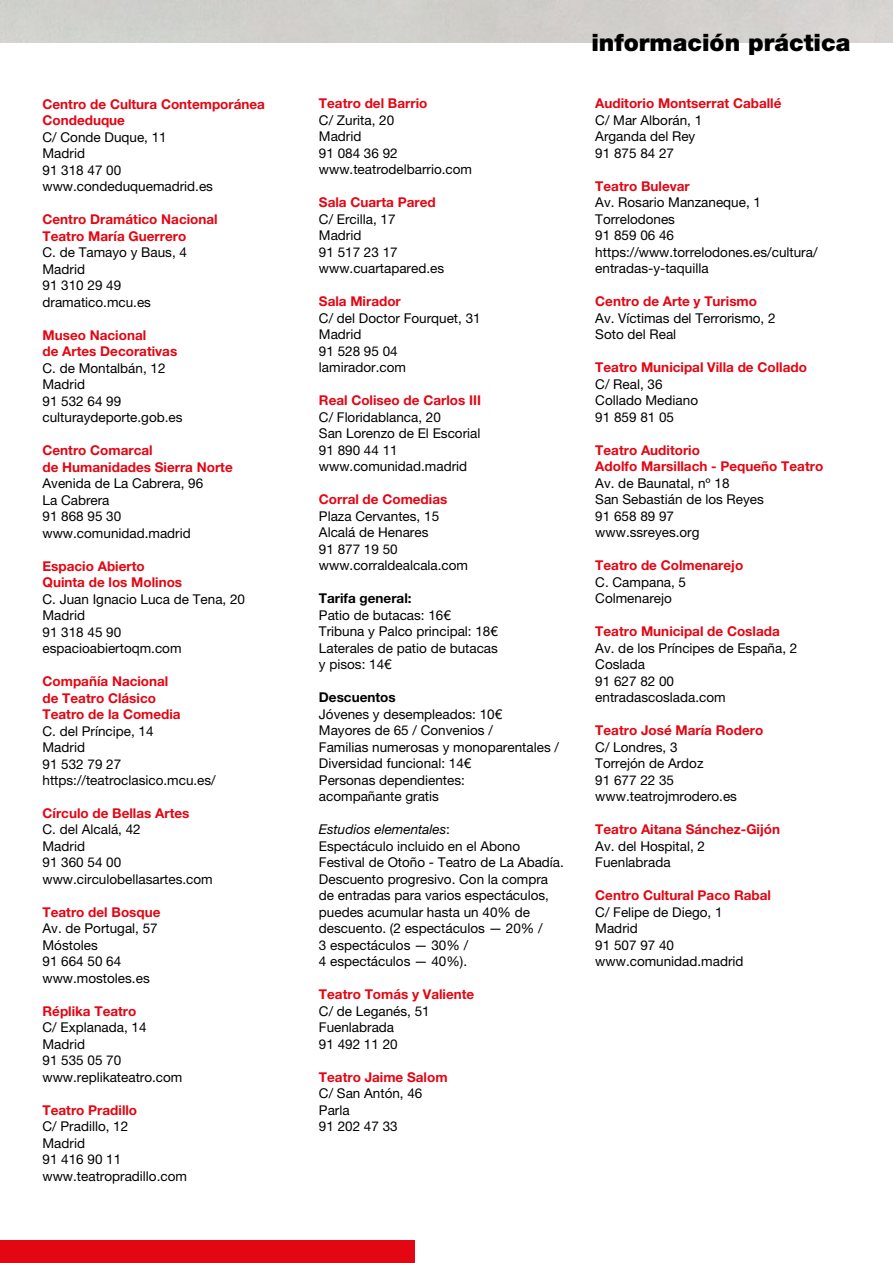
<style>
.page{position:relative;width:893px;height:1263px;background:#fff}
.page>*{position:absolute;margin:0;border:0;box-sizing:border-box;transform-origin:0 0}
.t1{font:900 24px "Helvetica Neue LT Pro";color:#000}
.t2{font:13.5px/16.5px "Helvetica Neue LT Pro";color:#000}
.t3{font:700 13.5px/16.5px "Helvetica Neue LT Pro";color:#e30613}
.t4{font:700 13.5px "Helvetica Neue LT Pro";color:#000}
.s1{font-style:italic}
</style>
<div class="page">
<div style="left:0;top:1241px;width:415px;height:22px;background:#e30613"></div>
<p class="t3" style="left:43px;top:95px;width:224px">Centro de Cultura Contemporánea<br>Condeduque</p>
<p class="t2" style="left:43px;top:128px;width:172px">C/ Conde Duque, 11<br>Madrid<br>91 318 47 00 www.condeduquemadrid.es</p>
<p class="t3" style="left:43px;top:211px;width:177px">Centro Dramático Nacional<br>Teatro María Guerrero</p>
<p class="t2" style="left:43px;top:244px;width:146px">C. de Tamayo y Baus, 4<br>Madrid<br>91 310 29 49 dramatico.mcu.es</p>
<p class="t3" style="left:43px;top:326px;width:136px">Museo Nacional<br>de Artes Decorativas</p>
<p class="t2" style="left:43px;top:359px;width:142px">C. de Montalbán, 12<br>Madrid<br>91 532 64 99 culturaydeporte.gob.es</p>
<p class="t3" style="left:43px;top:442px;width:192px">Centro Comarcal<br>de Humanidades Sierra Norte</p>
<p class="t2" style="left:43px;top:475px;width:162px">Avenida de La Cabrera, 96<br>La Cabrera<br>91 868 95 30 www.comunidad.madrid</p>
<p class="t3" style="left:43px;top:557px;width:141px">Espacio Abierto<br>Quinta de los Molinos</p>
<p class="t2" style="left:43px;top:590px;width:204px">C. Juan Ignacio Luca de Tena, 20<br>Madrid<br>91 318 45 90 espacioabiertoqm.com</p>
<p class="t3" style="left:43px;top:673px;width:140px">Compañía Nacional de Teatro Clásico<br>Teatro de la Comedia</p>
<p class="t2" style="left:43px;top:722px;width:175px">C. del Príncipe, 14<br>Madrid<br>91 532 79 27 https://teatroclasico.mcu.es/</p>
<p class="t3" style="left:43px;top:805px;width:148px">Círculo de Bellas Artes</p>
<p class="t2" style="left:43px;top:821px;width:172px">C. del Alcalá, 42<br>Madrid<br>91 360 54 00 www.circulobellasartes.com</p>
<p class="t3" style="left:43px;top:904px;width:119px">Teatro del Bosque</p>
<p class="t2" style="left:43px;top:920px;width:117px">Av. de Portugal, 57<br>Móstoles<br>91 664 50 64 www.mostoles.es</p>
<p class="t3" style="left:43px;top:1002px;width:95px">Réplika Teatro</p>
<p class="t2" style="left:43px;top:1019px;width:141px">C/ Explanada, 14<br>Madrid<br>91 535 05 70 www.replikateatro.com</p>
<p class="t3" style="left:43px;top:1101px;width:96px">Teatro Pradillo</p>
<p class="t2" style="left:43px;top:1118px;width:146px">C/ Pradillo, 12<br>Madrid<br>91 416 90 11 www.teatropradillo.com</p>
<p class="t3" style="left:319px;top:95px;width:110px">Teatro del Barrio</p>
<p class="t2" style="left:319px;top:112px;width:155px">C/ Zurita, 20<br>Madrid<br>91 084 36 92 www.teatrodelbarrio.com</p>
<p class="t3" style="left:319px;top:194px;width:118px">Sala Cuarta Pared</p>
<p class="t2" style="left:319px;top:211px;width:127px">C/ Ercilla, 17<br>Madrid<br>91 517 23 17 www.cuartapared.es</p>
<p class="t3" style="left:319px;top:293px;width:83px">Sala Mirador</p>
<p class="t2" style="left:319px;top:310px;width:163px">C/ del Doctor Fourquet, 31<br>Madrid<br>91 528 95 04 lamirador.com</p>
<p class="t3" style="left:319px;top:392px;width:164px">Real Coliseo de Carlos III</p>
<p class="t2" style="left:319px;top:409px;width:163px">C/ Floridablanca, 20<br>San Lorenzo de El Escorial<br>91 890 44 11 www.comunidad.madrid</p>
<p class="t3" style="left:319px;top:491px;width:130px">Corral de Comedias</p>
<p class="t2" style="left:319px;top:508px;width:151px">Plaza Cervantes, 15<br>Alcalá de Henares<br>91 877 19 50 www.corraldealcala.com</p>
<p class="t4" style="left:319px;top:590px;width:94px">Tarifa general:</p>
<p class="t2" style="left:319px;top:607px;width:181px">Patio de butacas: 16€<br>Tribuna y Palco principal: 18€<br>Laterales de patio de butacas y pisos: 14€</p>
<p class="t4" style="left:319px;top:689px;width:78px">Descuentos</p>
<p class="t2" style="left:319px;top:705px;width:242px">Jóvenes y desempleados: 10€<br>Mayores de 65 / Convenios /<br>Familias numerosas y monoparentales /<br>Diversidad funcional: 14€<br>Personas dependientes:<br>acompañante gratis</p>
<p class="t2" style="left:319px;top:821px;width:247px"><span class="s1">Estudios elementales</span>:<br>Espectáculo incluido en el Abono<br>Festival de Otoño - Teatro de La Abadía.<br>Descuento progresivo. Con la compra de entradas para varios espectáculos, puedes acumular hasta un 40% de descuento. (2 espectáculos — 20% /<br>3 espectáculos — 30% /<br>4 espectáculos — 40%).</p>
<p class="t3" style="left:319px;top:986px;width:157px">Teatro Tomás y Valiente</p>
<p class="t2" style="left:319px;top:1002px;width:112px">C/ de Leganés, 51<br>Fuenlabrada<br>91 492 11 20</p>
<p class="t3" style="left:319px;top:1068px;width:130px">Teatro Jaime Salom</p>
<p class="t2" style="left:319px;top:1085px;width:105px">C/ San Antón, 46<br>Parla<br>91 202 47 33</p>
<h1 class="t1" style="left:591px;top:28px;width:261px">información práctica</h1>
<p class="t3" style="left:595px;top:95px;width:188px">Auditorio Montserrat Caballé</p>
<p class="t2" style="left:595px;top:111px;width:109px">C/ Mar Alborán, 1<br>Arganda del Rey<br>91 875 84 27</p>
<p class="t3" style="left:595px;top:177px;width:96px">Teatro Bulevar</p>
<p class="t2" style="left:595px;top:194px;width:224px">Av. Rosario Manzaneque, 1<br>Torrelodones<br>91 859 06 46 https://www.torrelodones.es/cultura/ entradas-y-taquilla</p>
<p class="t3" style="left:595px;top:293px;width:163px">Centro de Arte y Turismo</p>
<p class="t2" style="left:595px;top:309px;width:182px">Av. Víctimas del Terrorismo, 2<br>Soto del Real</p>
<p class="t3" style="left:595px;top:359px;width:213px">Teatro Municipal Villa de Collado</p>
<p class="t2" style="left:595px;top:375px;width:104px">C/ Real, 36<br>Collado Mediano<br>91 859 81 05</p>
<p class="t3" style="left:595px;top:441px;width:229px">Teatro Auditorio<br>Adolfo Marsillach - Pequeño Teatro</p>
<p class="t2" style="left:595px;top:474px;width:170px">Av. de Baunatal, nº 18<br>San Sebastián de los Reyes<br>91 658 89 97 www.ssreyes.org</p>
<p class="t3" style="left:595px;top:557px;width:149px">Teatro de Colmenarejo</p>
<p class="t2" style="left:595px;top:573px;width:92px">C. Campana, 5<br>Colmenarejo</p>
<p class="t3" style="left:595px;top:623px;width:186px">Teatro Municipal de Coslada</p>
<p class="t2" style="left:595px;top:639px;width:204px">Av. de los Príncipes de España, 2<br>Coslada<br>91 627 82 00 entradascoslada.com</p>
<p class="t3" style="left:595px;top:722px;width:169px">Teatro José María Rodero</p>
<p class="t2" style="left:595px;top:738px;width:143px">C/ Londres, 3<br>Torrejón de Ardoz<br>91 677 22 35 www.teatrojmrodero.es</p>
<p class="t3" style="left:595px;top:821px;width:186px">Teatro Aitana Sánchez-Gijón</p>
<p class="t2" style="left:595px;top:837px;width:111px">Av. del Hospital, 2<br>Fuenlabrada</p>
<p class="t3" style="left:595px;top:887px;width:177px">Centro Cultural Paco Rabal</p>
<p class="t2" style="left:595px;top:903px;width:150px">C/ Felipe de Diego, 1<br>Madrid<br>91 507 97 40 www.comunidad.madrid</p>
</div>
